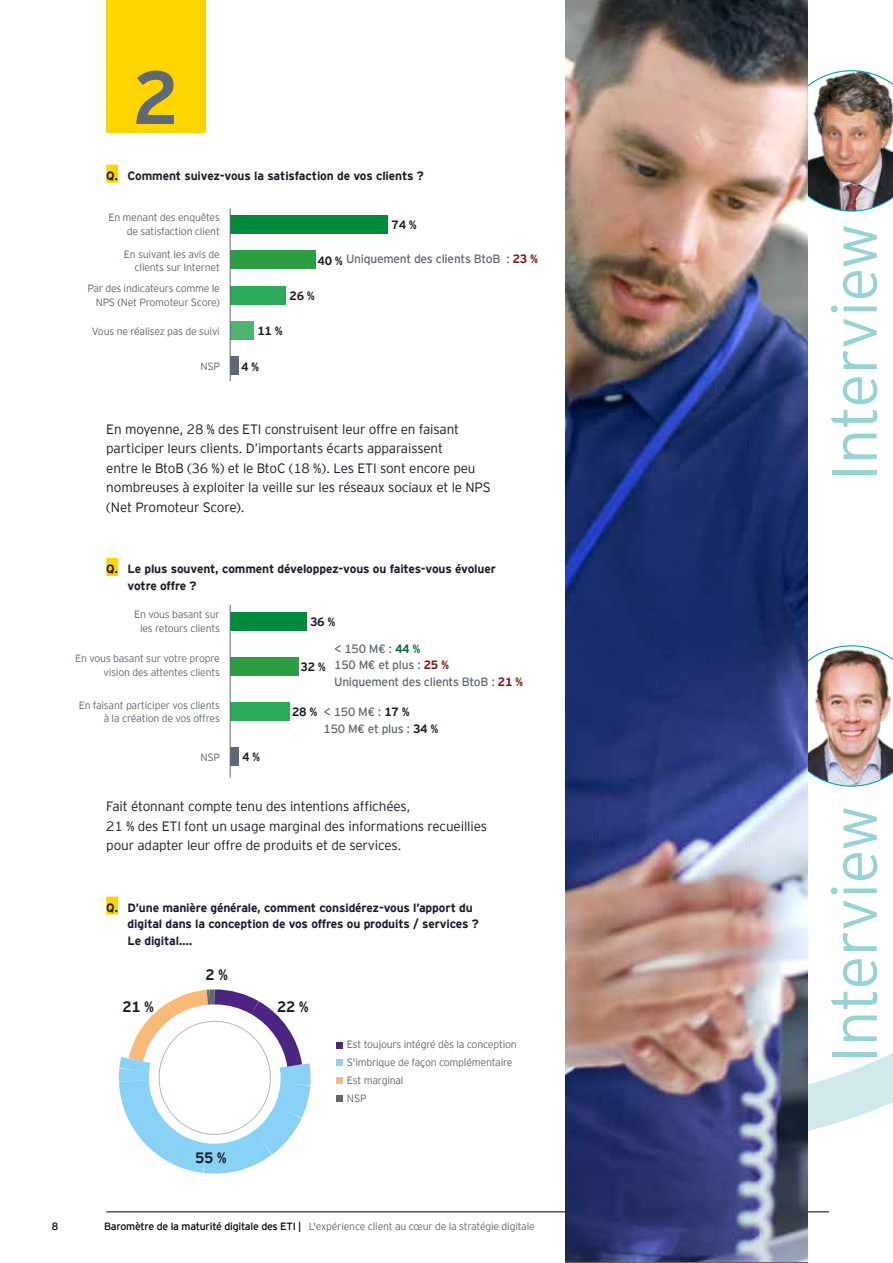
<style>
.page{position:relative;width:893px;height:1263px;background:#fff}
.page>*{position:absolute;margin:0;border:0;box-sizing:border-box;transform-origin:0 0}
.t1{font:700 75px "EY Interstate";color:#606973}
.t2{font:300 63.15px "EY Interstate";letter-spacing:-.01em;color:#97d2d4}
.t3{font:700 15px "EY Interstate";color:#181d29}
.t4{font:300 13.5px/19.5px "EY Interstate";letter-spacing:-.01em;color:#181d29}
.t5{font:700 12px/16.5px "EY Interstate";letter-spacing:-.01em;color:#181d29}
.t6{font:12px/16.5px "EY Interstate";letter-spacing:-.02em;color:#606973}
.t7{font:300 10.5px/13.5px "EY Interstate";letter-spacing:-.02em;color:#606973;text-align:right}
.t8{font:10.5px "EY Interstate";color:#000}
.s1{font-weight:700;color:#181d29}
.s2{font-weight:700;color:#79170f}
.s3{font-weight:700;color:#006731}
.s4{font-weight:400;color:#000}
</style>
<div class="page">
<hr style="left:106px;top:1211px;width:723px;height:1px;background:#000">
<svg style="left:808px;top:1053px;width:85px;height:78px"></svg>
<img style="left:808px;top:70px;width:85px;height:142px">
<img style="left:808px;top:645px;width:85px;height:142px">
<div style="left:106px;top:165px;width:12px;height:18px;background:#ffd500"></div>
<div style="left:106px;top:558px;width:12px;height:18px;background:#ffd500"></div>
<div style="left:106px;top:897px;width:12px;height:18px;background:#ffd500"></div>
<img style="left:566px;top:0;width:242px;height:1261px">
<div style="left:230px;top:215px;width:157px;height:19px;background:#008a3b"></div>
<div style="left:230px;top:250px;width:85px;height:19px;background:#2c9d43"></div>
<div style="left:230px;top:286px;width:55px;height:18px;background:#2caa58"></div>
<div style="left:230px;top:321px;width:23px;height:19px;background:#4eb270"></div>
<div style="left:230px;top:356px;width:8px;height:19px;background:#606973"></div>
<hr style="left:230px;top:208px;width:1px;height:173px;background:#606973">
<div style="left:230px;top:612px;width:77px;height:18px;background:#008a3b"></div>
<div style="left:230px;top:657px;width:68px;height:19px;background:#2c9d43"></div>
<div style="left:230px;top:702px;width:60px;height:19px;background:#2caa58"></div>
<div style="left:230px;top:747px;width:8px;height:19px;background:#606973"></div>
<hr style="left:230px;top:605px;width:1px;height:172px;background:#606973">
<div style="left:336px;top:1041px;width:7px;height:7px;background:#4c2583"></div>
<div style="left:336px;top:1059px;width:7px;height:7px;background:#89d2f6"></div>
<div style="left:336px;top:1077px;width:7px;height:7px;background:#f9ba78"></div>
<div style="left:336px;top:1095px;width:7px;height:7px;background:#606973"></div>
<svg style="left:118px;top:989px;width:193px;height:185px"></svg>
<div style="left:106px;top:0;width:100px;height:132px;background:#ffd500"></div>
<h1 class="t1" style="left:133px;top:43px;width:48px">2</h1>
<p class="t5" style="left:106px;top:166px;width:319px">Q. Comment suivez-vous la satisfaction de vos clients ?</p>
<p class="t7" style="left:108px;top:210px;width:113px">En menant des enquêtes de satisfaction client</p>
<p class="t7" style="left:124px;top:246px;width:97px">En suivant les avis de clients sur Internet</p>
<p class="t7" style="left:87px;top:281px;width:134px">Par des indicateurs comme le<br>NPS (Net Promoteur Score)</p>
<p class="t7" style="left:92px;top:323px;width:130px">Vous ne réalisez pas de suivi</p>
<p class="t7" style="left:200px;top:359px;width:21px">NSP</p>
<p class="t5" style="left:392px;top:216px;width:27px">74%</p>
<p class="t6" style="left:318px;top:250px;width:222px"><span class="s1">40 %</span> Uniquement des clients BtoB : <span class="s2">23 %</span></p>
<p class="t5" style="left:289px;top:287px;width:27px">26%</p>
<p class="t5" style="left:257px;top:321px;width:27px">11%</p>
<p class="t5" style="left:241px;top:357px;width:19px">4%</p>
<p class="t4" style="left:106px;top:418px;width:386px">En moyenne, 28 % des ETI construisent leur offre en faisant participer leurs clients. D’importants écarts apparaissent<br>entre le BtoB (36 %) et le BtoC (18 %). Les ETI sont encore peu nombreuses à exploiter la veille sur les réseaux sociaux et le NPS (Net Promoteur Score).</p>
<p class="t5" style="left:128px;top:560px;width:370px;text-indent:-21px">Q. Le plus souvent, comment développez-vous ou faites-vous évoluer votre offre ?</p>
<p class="t7" style="left:134px;top:607px;width:87px;text-align:center">En vous basant sur les retours clients</p>
<p class="t7" style="left:75px;top:651px;width:146px">En vous basant sur votre propre vision des attentes clients</p>
<p class="t7" style="left:79px;top:698px;width:143px">En faisant participer vos clients à la création de vos offres</p>
<p class="t7" style="left:200px;top:750px;width:21px">NSP</p>
<p class="t5" style="left:242px;top:748px;width:19px">4%</p>
<p class="t5" style="left:310px;top:613px;width:27px">36%</p>
<p class="t5" style="left:301px;top:658px;width:27px">32%</p>
<p class="t5" style="left:292px;top:703px;width:27px">28%</p>
<p class="t6" style="left:334px;top:640px;width:190px">&lt; 150 M€ : <span class="s3">44 %<br></span>150 M€ et plus : <span class="s2">25 %<br></span>Uniquement des clients BtoB : <span class="s2">21 %</span></p>
<p class="t6" style="left:323px;top:703px;width:116px">&lt; 150 M€ : <span class="s1">17 %<br></span>150 M€ et plus : <span class="s1">34 %</span></p>
<p class="t4" style="left:106px;top:796px;width:382px">Fait étonnant compte tenu des intentions affichées,<br>21 % des ETI font un usage marginal des informations recueillies pour adapter leur offre de produits et de services.</p>
<p class="t5" style="left:128px;top:898px;width:353px;text-indent:-21px">Q. D’une manière générale, comment considérez-vous l’apport du digital dans la conception de vos offres ou produits / services ?<br>Le digital….</p>
<h3 class="t3" style="left:122px;top:996px;width:33px">21 %</h3>
<h3 class="t3" style="left:205px;top:964px;width:24px">2%</h3>
<h3 class="t3" style="left:195px;top:1147px;width:33px">55 %</h3>
<h3 class="t3" style="left:277px;top:996px;width:33px">22 %</h3>
<p class="t7" style="left:347px;top:1035px;width:171px;line-height:17.7px;text-align:left">Est toujours intégré dès la conception<br>S'imbrique de façon complémentaire<br>Est marginal<br>NSP</p>
<p class="t8" style="left:52px;top:1219px;width:8px">8</p>
<p class="t7" style="left:104px;top:1219px;width:432px"><span class="s4">Baromètre de la maturité digitale des ETI |</span> L'expérience client au cœur de la stratégie digitale</p>
<h2 class="t2" style="left:809px;top:481px;width:259px;rotate:-90deg">Interview</h2>
<h2 class="t2" style="left:809px;top:1063px;width:259px;rotate:-90deg">Interview</h2>
</div>
